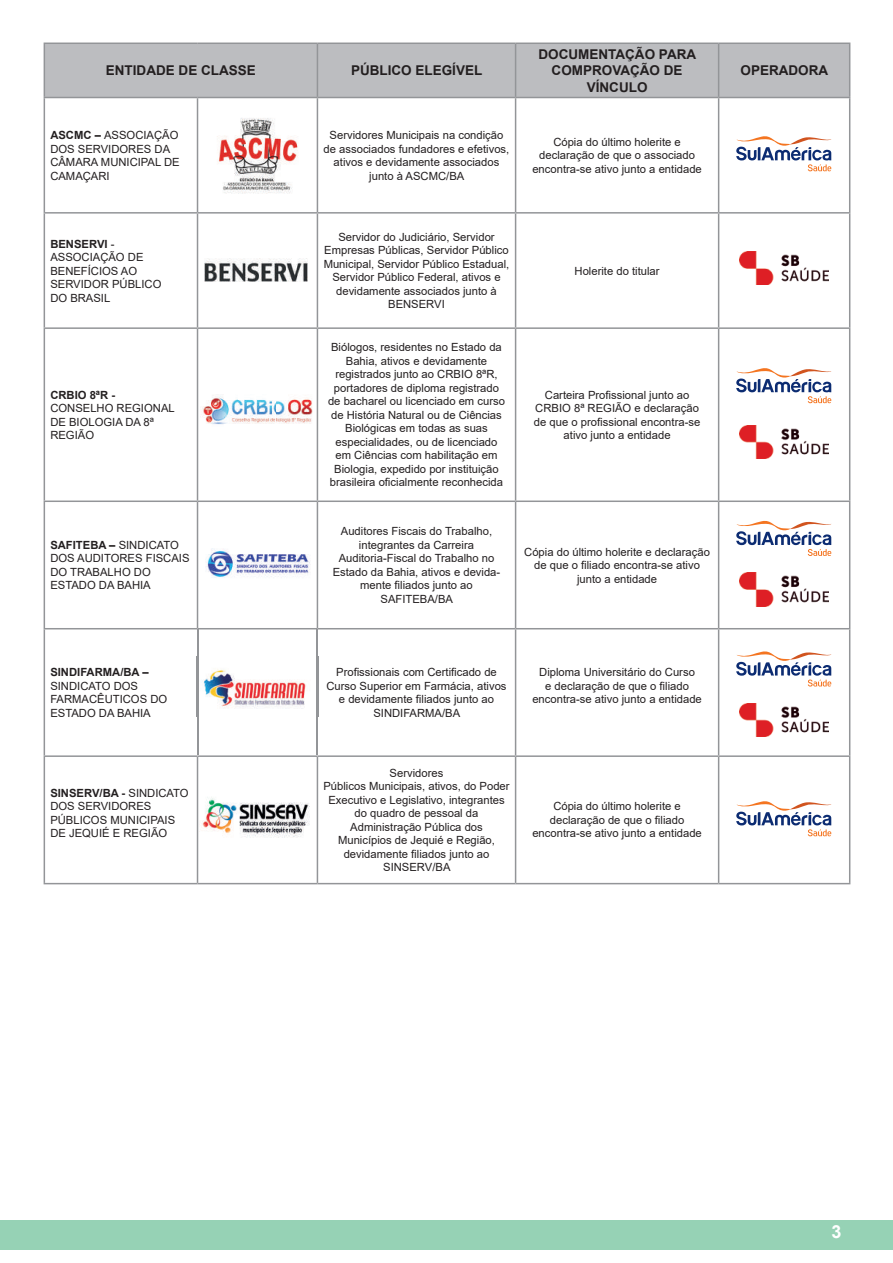
<style>
.page{position:relative;width:893px;height:1263px;background:#fff}
.page>*{position:absolute;margin:0;border:0;box-sizing:border-box;transform-origin:0 0}
.t1{font:700 18px "Arial";color:#fff}
.t2{font:700 13.5px/16.2px "Arial";color:#231f20;text-align:center}
.t3{font:11.25px/13.5px "Arial";color:#231f20;text-align:center}
.t4{font:700 11.25px "Arial";color:#231f20}
.s1{font-weight:700}
</style>
<div class="page">
<div style="left:0;top:1220px;width:892px;height:30px;background:#96d2b5"></div>
<div style="left:45px;top:44px;width:804px;height:53px;background:#bcbdc0"></div>
<hr style="left:44px;top:43px;width:154px;height:1px;background:#939598">
<hr style="left:44px;top:44px;width:1px;height:53px;background:#939598">
<hr style="left:198px;top:43px;width:119px;height:1px;background:#939598">
<hr style="left:317px;top:43px;width:199px;height:1px;background:#939598">
<hr style="left:317px;top:44px;width:1px;height:53px;background:#939598">
<hr style="left:516px;top:43px;width:203px;height:1px;background:#939598">
<hr style="left:515px;top:44px;width:1px;height:53px;background:#939598">
<hr style="left:719px;top:43px;width:131px;height:1px;background:#939598">
<hr style="left:718px;top:44px;width:1px;height:53px;background:#939598">
<hr style="left:849px;top:44px;width:1px;height:53px;background:#939598">
<hr style="left:44px;top:97px;width:154px;height:1px;background:#939598">
<hr style="left:44px;top:98px;width:1px;height:114px;background:#939598">
<hr style="left:198px;top:97px;width:119px;height:1px;background:#939598">
<hr style="left:197px;top:98px;width:1px;height:114px;background:#939598">
<hr style="left:317px;top:97px;width:199px;height:1px;background:#939598">
<hr style="left:317px;top:98px;width:1px;height:114px;background:#939598">
<hr style="left:516px;top:97px;width:203px;height:1px;background:#939598">
<hr style="left:515px;top:98px;width:1px;height:114px;background:#939598">
<hr style="left:719px;top:97px;width:131px;height:1px;background:#939598">
<hr style="left:718px;top:98px;width:1px;height:114px;background:#939598">
<hr style="left:849px;top:98px;width:1px;height:114px;background:#939598">
<hr style="left:44px;top:212px;width:154px;height:2px;background:#939598">
<hr style="left:44px;top:214px;width:1px;height:113px;background:#939598">
<hr style="left:198px;top:212px;width:119px;height:2px;background:#939598">
<hr style="left:197px;top:214px;width:1px;height:113px;background:#939598">
<hr style="left:317px;top:212px;width:199px;height:2px;background:#939598">
<hr style="left:317px;top:214px;width:1px;height:113px;background:#939598">
<hr style="left:516px;top:212px;width:203px;height:2px;background:#939598">
<hr style="left:515px;top:214px;width:1px;height:113px;background:#939598">
<hr style="left:719px;top:212px;width:131px;height:2px;background:#939598">
<hr style="left:718px;top:214px;width:1px;height:113px;background:#939598">
<hr style="left:849px;top:214px;width:1px;height:113px;background:#939598">
<hr style="left:44px;top:327px;width:154px;height:2px;background:#939598">
<hr style="left:44px;top:329px;width:1px;height:171px;background:#939598">
<hr style="left:198px;top:327px;width:119px;height:2px;background:#939598">
<hr style="left:197px;top:329px;width:1px;height:171px;background:#939598">
<hr style="left:317px;top:327px;width:199px;height:2px;background:#939598">
<hr style="left:317px;top:329px;width:1px;height:171px;background:#939598">
<hr style="left:516px;top:327px;width:203px;height:2px;background:#939598">
<hr style="left:515px;top:329px;width:1px;height:171px;background:#939598">
<hr style="left:719px;top:327px;width:131px;height:2px;background:#939598">
<hr style="left:718px;top:329px;width:1px;height:171px;background:#939598">
<hr style="left:849px;top:329px;width:1px;height:171px;background:#939598">
<hr style="left:44px;top:500px;width:154px;height:2px;background:#939598">
<hr style="left:44px;top:502px;width:1px;height:126px;background:#939598">
<hr style="left:198px;top:500px;width:119px;height:2px;background:#939598">
<hr style="left:197px;top:502px;width:1px;height:126px;background:#939598">
<hr style="left:317px;top:500px;width:199px;height:2px;background:#939598">
<hr style="left:317px;top:502px;width:1px;height:126px;background:#939598">
<hr style="left:516px;top:500px;width:203px;height:2px;background:#939598">
<hr style="left:515px;top:502px;width:1px;height:126px;background:#939598">
<hr style="left:719px;top:500px;width:131px;height:2px;background:#939598">
<hr style="left:718px;top:502px;width:1px;height:126px;background:#939598">
<hr style="left:849px;top:502px;width:1px;height:126px;background:#939598">
<hr style="left:44px;top:628px;width:154px;height:1px;background:#939598">
<hr style="left:44px;top:629px;width:1px;height:126px;background:#939598">
<hr style="left:198px;top:628px;width:119px;height:1px;background:#939598">
<hr style="left:197px;top:629px;width:1px;height:126px;background:#939598">
<hr style="left:317px;top:628px;width:199px;height:1px;background:#939598">
<hr style="left:317px;top:629px;width:1px;height:126px;background:#939598">
<hr style="left:516px;top:628px;width:203px;height:1px;background:#939598">
<hr style="left:515px;top:629px;width:1px;height:126px;background:#939598">
<hr style="left:719px;top:628px;width:131px;height:1px;background:#939598">
<hr style="left:718px;top:629px;width:1px;height:126px;background:#939598">
<hr style="left:849px;top:629px;width:1px;height:126px;background:#939598">
<hr style="left:44px;top:755px;width:154px;height:2px;background:#939598">
<hr style="left:44px;top:757px;width:1px;height:126px;background:#939598">
<hr style="left:198px;top:755px;width:119px;height:2px;background:#939598">
<hr style="left:197px;top:757px;width:1px;height:126px;background:#939598">
<hr style="left:317px;top:755px;width:199px;height:2px;background:#939598">
<hr style="left:317px;top:757px;width:1px;height:126px;background:#939598">
<hr style="left:516px;top:755px;width:203px;height:2px;background:#939598">
<hr style="left:515px;top:757px;width:1px;height:126px;background:#939598">
<hr style="left:719px;top:755px;width:131px;height:2px;background:#939598">
<hr style="left:718px;top:757px;width:1px;height:126px;background:#939598">
<hr style="left:849px;top:757px;width:1px;height:126px;background:#939598">
<hr style="left:44px;top:883px;width:154px;height:1px;background:#939598">
<hr style="left:198px;top:883px;width:119px;height:1px;background:#939598">
<hr style="left:317px;top:883px;width:199px;height:1px;background:#939598">
<hr style="left:516px;top:883px;width:203px;height:1px;background:#939598">
<hr style="left:719px;top:883px;width:131px;height:1px;background:#939598">
<svg style="left:736px;top:136px;width:95px;height:35px"></svg>
<img style="left:217px;top:118px;width:81px;height:76px">
<svg style="left:736px;top:801px;width:95px;height:35px"></svg>
<img style="left:200px;top:396px;width:113px;height:28px">
<img style="left:206px;top:549px;width:104px;height:29px">
<img style="left:196px;top:657px;width:123px;height:59px">
<img style="left:197px;top:657px;width:1px;height:59px">
<img style="left:317px;top:657px;width:1px;height:59px">
<img style="left:202px;top:797px;width:108px;height:41px">
<svg style="left:736px;top:368px;width:95px;height:35px"></svg>
<img style="left:740px;top:425px;width:88px;height:34px">
<img style="left:740px;top:251px;width:88px;height:34px">
<svg style="left:736px;top:520px;width:95px;height:36px"></svg>
<img style="left:740px;top:573px;width:88px;height:33px">
<svg style="left:736px;top:651px;width:95px;height:35px"></svg>
<img style="left:740px;top:703px;width:88px;height:34px">
<img style="left:205px;top:259px;width:102px;height:23px">
<p class="t2" style="left:106px;top:63px;width:152px">ENTIDADE DE CLASSE</p>
<p class="t2" style="left:351px;top:63px;width:133px">PÚBLICO ELEGÍVEL</p>
<p class="t2" style="left:538px;top:46px;width:159px">DOCUMENTAÇÃO PARA<br>COMPROVAÇÃO DE<br>VÍNCULO</p>
<p class="t3" style="left:50px;top:128px;width:131px;text-align:left"><span class="s1">ASCMC –</span> ASSOCIAÇÃO<br>DOS SERVIDORES DA<br>CÂMARA MUNICIPAL DE<br>CAMAÇARI</p>
<p class="t3" style="left:324px;top:128px;width:187px">Servidores Municipais na condição de associados fundadores e efetivos, ativos e devidamente associados junto à ASCMC/BA</p>
<p class="t3" style="left:532px;top:135px;width:171px">Cópia do último holerite e declaração de que o associado encontra-se ativo junto a entidade</p>
<p class="t3" style="left:50px;top:237px;width:113px;text-align:left"><span class="s1">BENSERVI</span> -<br>ASSOCIAÇÃO DE<br>BENEFÍCIOS AO<br>SERVIDOR PÚBLICO<br>DO BRASIL</p>
<p class="t3" style="left:324px;top:230px;width:187px">Servidor do Judiciário, Servidor<br>Empresas Públicas, Servidor Público<br>Municipal, Servidor Público Estadual,<br>Servidor Público Federal, ativos e devidamente associados junto à<br>BENSERVI</p>
<p class="t4" style="left:50px;top:387px;width:66px">CRBIO 8ªR -</p>
<p class="t3" style="left:50px;top:401px;width:126px;text-align:left">CONSELHO REGIONAL<br>DE BIOLOGIA DA 8ª<br>REGIÃO</p>
<p class="t3" style="left:50px;top:538px;width:141px;text-align:left"><span class="s1">SAFITEBA –</span> SINDICATO<br>DOS AUDITORES FISCAIS<br>DO TRABALHO DO<br>ESTADO DA BAHIA</p>
<p class="t3" style="left:328px;top:340px;width:178px">Biólogos, residentes no Estado da Bahia, ativos e devidamente registrados junto ao CRBIO 8ªR, portadores de diploma registrado de bacharel ou licenciado em curso de História Natural ou de Ciências Biológicas em todas as suas especialidades, ou de licenciado em Ciências com habilitação em Biologia, expedido por instituição brasileira oficialmente reconhecida</p>
<p class="t3" style="left:333px;top:525px;width:169px">Auditores Fiscais do Trabalho, integrantes da Carreira<br>Auditoria-Fiscal do Trabalho no<br>Estado da Bahia, ativos e devida&shy;mente filiados junto ao<br>SAFITEBA/BA</p>
<p class="t3" style="left:575px;top:264px;width:87px">Holerite do titular</p>
<p class="t3" style="left:534px;top:388px;width:168px">Carteira Profissional junto ao<br>CRBIO 8ª REGIÃO e declaração de que o profissional encontra-se ativo junto a entidade</p>
<p class="t3" style="left:524px;top:545px;width:187px">Cópia do último holerite e declaração de que o filiado encontra-se ativo junto a entidade</p>
<p class="t4" style="left:50px;top:664px;width:100px">SINDIFARMA/BA –</p>
<p class="t3" style="left:50px;top:679px;width:118px;text-align:left">SINDICATO DOS<br>FARMACÊUTICOS DO<br>ESTADO DA BAHIA</p>
<p class="t3" style="left:50px;top:786px;width:140px;text-align:left"><span class="s1">SINSERV/BA -</span> SINDICATO<br>DOS SERVIDORES<br>PÚBLICOS MUNICIPAIS<br>DE JEQUIÉ E REGIÃO</p>
<p class="t3" style="left:326px;top:665px;width:182px">Profissionais com Certificado de<br>Curso Superior em Farmácia, ativos e devidamente filiados junto ao<br>SINDIFARMA/BA</p>
<p class="t3" style="left:532px;top:665px;width:171px">Diploma Universitário do Curso<br>e declaração de que o filiado encontra-se ativo junto a entidade</p>
<p class="t3" style="left:323px;top:766px;width:188px">Servidores<br>Públicos Municipais, ativos, do Poder<br>Executivo e Legislativo, integrantes do quadro de pessoal da<br>Administração Pública dos<br>Municípios de Jequié e Região, devidamente filiados junto ao<br>SINSERV/BA</p>
<p class="t3" style="left:532px;top:800px;width:171px">Cópia do último holerite e declaração de que o filiado encontra-se ativo junto a entidade</p>
<p class="t2" style="left:740px;top:63px;width:89px">OPERADORA</p>
<h1 class="t1" style="left:831px;top:1219px;width:12px">3</h1>
</div>
